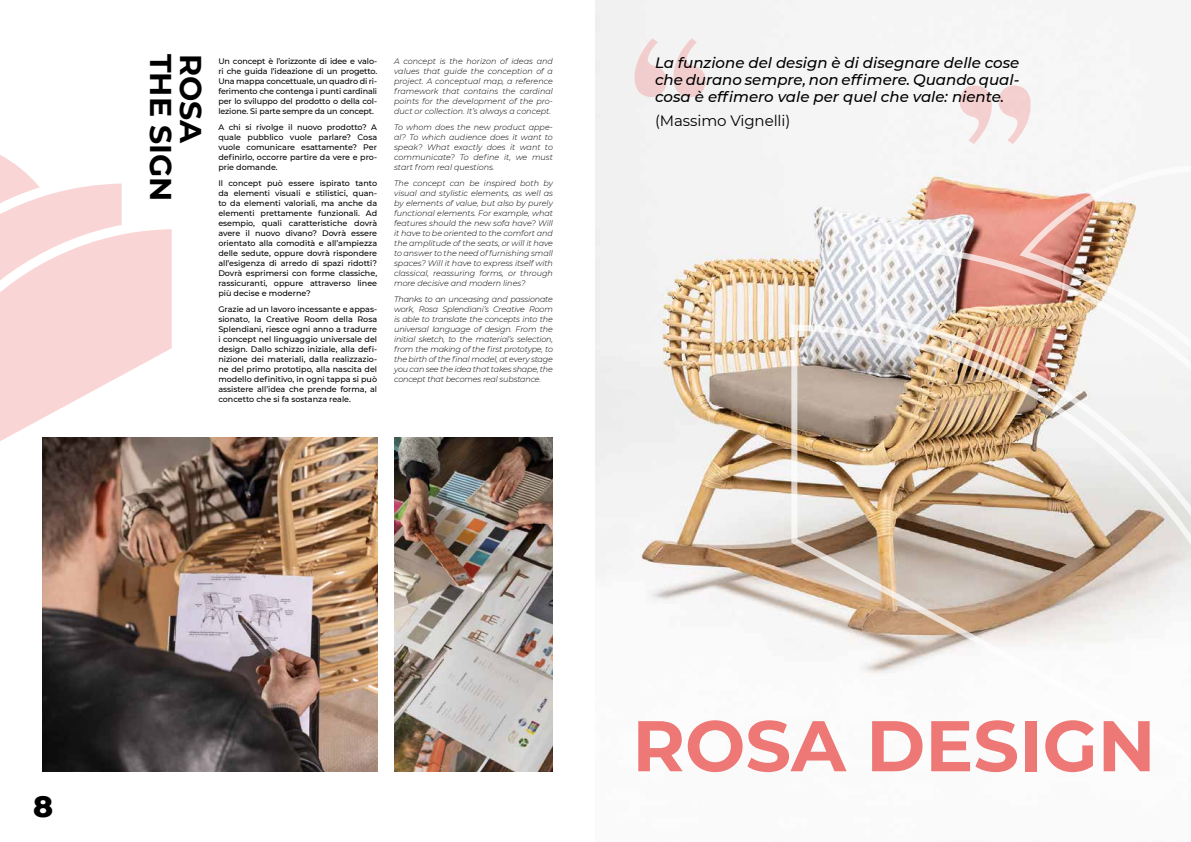
<style>
.page{position:relative;width:1191px;height:842px;background:#fff}
.page>*{position:absolute;margin:0;border:0;box-sizing:border-box;transform-origin:0 0}
.t1{font:700 264.8px "Abhaya Libre";color:#ee7875}
.t2{font:700 71.6px "Montserrat";color:#ee7875}
.t3{font:700 30px "Montserrat";color:#000}
.t4{font:800 30px "Montserrat";color:#000}
.t5{font:italic 500 15px/17px "Montserrat";color:#000;text-align:justify}
.t6{font:15px "Montserrat";letter-spacing:-.005em;color:#000}
.t7{font:500 8px/10px "Montserrat";color:#000;text-align:justify}
.t8{font:italic 300 8px/10px "Montserrat";color:#000;text-align:justify}
</style>
<div class="page">
<img style="left:394px;top:437px;width:159px;height:334px">
<img style="left:595px;top:0;width:201px;height:616px">
<img style="left:790px;top:164px;width:401px;height:511px">
<svg style="left:0;top:155px;width:172px;height:320px;fill:#f9d6d5"></svg>
<img style="left:43px;top:437px;width:334px;height:334px">
<h3 class="t3" style="left:182px;top:54px;width:149px;rotate:90deg">THE SIGN</h3>
<h3 class="t3" style="left:212px;top:54px;width:92px;rotate:90deg">ROSA</h3>
<p class="t7" style="left:218px;top:56px;width:160px">Un concept è l’orizzonte di idee e valo&shy;ri che guida l’ideazione di un progetto.<br>Una mappa concettuale, un quadro di ri&shy;ferimento che contenga i punti cardinali per lo sviluppo del prodotto o della col&shy;lezione. Si parte sempre da un concept.</p>
<p class="t7" style="left:218px;top:122px;width:160px">A chi si rivolge il nuovo prodotto? A quale pubblico vuole parlare? Cosa vuole comunicare esattamente? Per definirlo, occorre partire da vere e pro&shy;prie domande.</p>
<p class="t7" style="left:218px;top:178px;width:160px">Il concept può essere ispirato tanto da elementi visuali e stilistici, quan&shy;to da elementi valoriali, ma anche da elementi prettamente funzionali. Ad esempio, quali caratteristiche dovrà avere il nuovo divano? Dovrà essere orientato alla comodità e all’ampiezza delle sedute, oppure dovrà rispondere all’esigenza di arredo di spazi ridotti?<br>Dovrà esprimersi con forme classiche, rassicuranti, oppure attraverso linee più decise e moderne?</p>
<p class="t7" style="left:218px;top:304px;width:160px">Grazie ad un lavoro incessante e appas&shy;sionato, la Creative Room della Rosa Splendiani, riesce ogni anno a tradurre i concept nel linguaggio universale del design. Dallo schizzo iniziale, alla defi&shy;nizione dei materiali, dalla realizzazio&shy;ne del primo prototipo, alla nascita del modello definitivo, in ogni tappa si può assistere all’idea che prende forma, al concetto che si fa sostanza reale.</p>
<p class="t8" style="left:394px;top:56px;width:160px">A concept is the horizon of ideas and values that guide the conception of a project. A conceptual map, a reference framework that contains the cardinal points for the development of the pro&shy;duct or collection. It’s always a concept.</p>
<p class="t8" style="left:394px;top:122px;width:160px">To whom does the new product appe&shy;al? To which audience does it want to speak? What exactly does it want to communicate? To define it, we must start from real questions.</p>
<p class="t8" style="left:394px;top:178px;width:160px">The concept can be inspired both by visual and stylistic elements, as well as by elements of value, but also by purely functional elements. For example, what features should the new sofa have? Will it have to be oriented to the comfort and the amplitude of the seats, or will it have to answer to the need of furnishing small spaces? Will it have to express itself with classical, reassuring forms, or through more decisive and modern lines?</p>
<p class="t8" style="left:394px;top:294px;width:160px">Thanks to an unceasing and passionate work, Rosa Splendiani’s Creative Room is able to translate the concepts into the universal language of design. From the initial sketch, to the material’s selection, from the making of the first prototype, to the birth of the final model, at every stage you can see the idea that takes shape, the concept that becomes real substance.</p>
<h1 class="t1" style="left:628px;top:-13px;width:85px">“</h1>
<h3 class="t5" style="left:655px;top:53px;width:366px">La funzione del design è di disegnare delle cose che durano sempre, non effimere. Quando qual&shy;cosa è effimero vale per quel che vale: niente.</h3>
<h3 class="t6" style="left:655px;top:110px;width:137px">(Massimo Vignelli)</h3>
<h1 class="t1" style="left:953px;top:30px;width:86px">”</h1>
<h3 class="t4" style="left:33px;top:784px;width:22px">8</h3>
<h2 class="t2" style="left:632px;top:694px;width:524px">ROSA DESIGN</h2>
</div>
